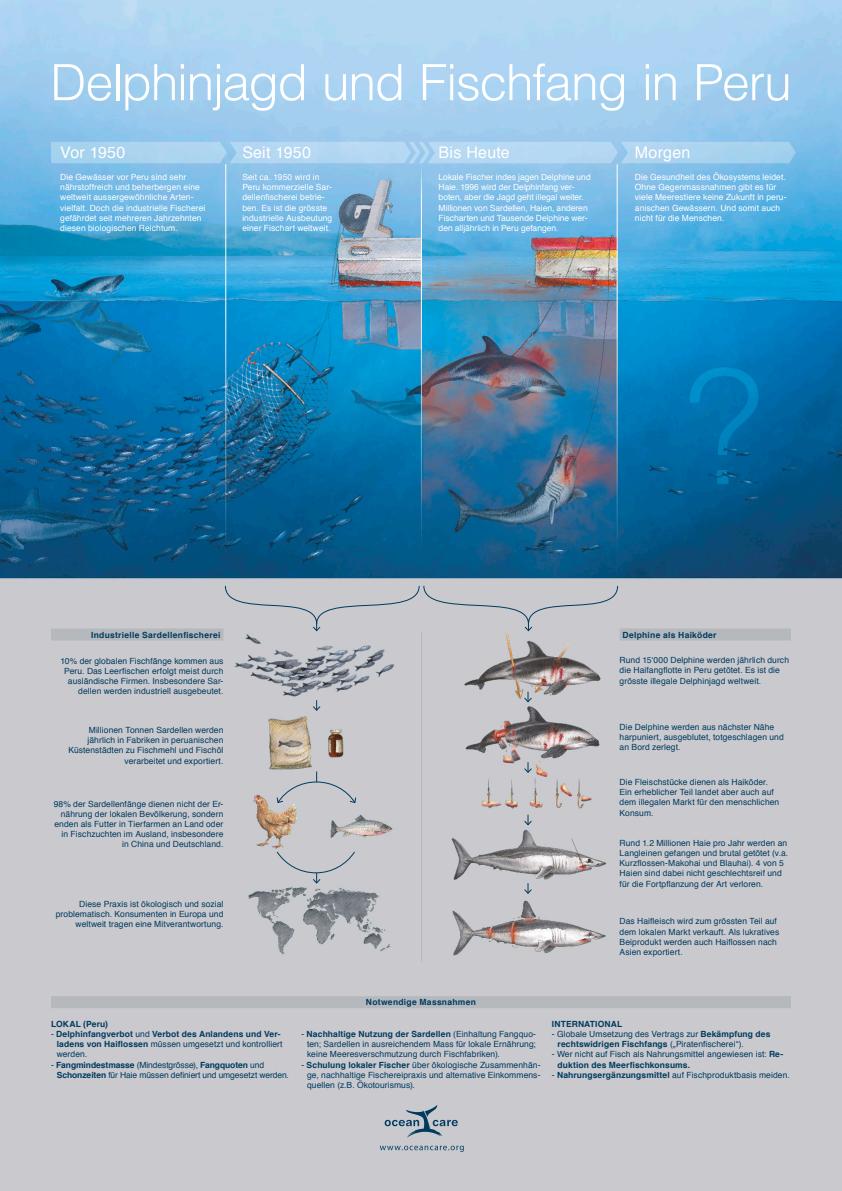
<style>
.page{position:relative;width:842px;height:1191px;background:#fff}
.page>*{position:absolute;margin:0;border:0;box-sizing:border-box;transform-origin:0 0}
.t1{font:300 50px "Helvetica";letter-spacing:-.03em;color:#fff}
.t2{font:16px "Helvetica";letter-spacing:.015em;color:#fff}
.t3{font:8.5px/10.2px "Helvetica";letter-spacing:.01em;color:#003b5f}
.t4{font:8.5px/10.2px "Helvetica";letter-spacing:.01em;color:#fff}
.t5{font:700 8.5px/10.2px "Helvetica";letter-spacing:.025em;color:#003b5f}
.t6{font:8.5px/10.2px "Helvetica";letter-spacing:-.01em;color:#003b5f}
.s1{font-weight:400}
.s2{font-weight:700}
</style>
<div class="page">
<img style="left:0;top:0;width:842px;height:1191px">
<hr style="left:421px;top:164px;width:1px;height:393px;background:#fff">
<hr style="left:225px;top:164px;width:1px;height:393px;background:#fff">
<hr style="left:617px;top:164px;width:1px;height:393px;background:#fff">
<svg style="left:524px;top:691px;width:8px;height:11px"></svg>
<svg style="left:312px;top:700px;width:9px;height:11px"></svg>
<svg style="left:524px;top:762px;width:8px;height:11px"></svg>
<svg style="left:524px;top:814px;width:8px;height:11px"></svg>
<svg style="left:524px;top:883px;width:8px;height:11px"></svg>
<div style="left:225px;top:585px;width:393px;height:46px;background:#c9c9ce"></div>
<svg style="left:276px;top:771px;width:80px;height:32px;background:#bfc2c8"></svg>
<svg style="left:276px;top:851px;width:79px;height:33px;background:#c0c2c9"></svg>
<div style="left:620px;top:628px;width:171px;height:12px;background:#b5b9be"></div>
<div style="left:51px;top:628px;width:172px;height:12px;background:#b5b9be"></div>
<div style="left:51px;top:996px;width:740px;height:12px;background:#b5b9be"></div>
<svg style="left:385px;top:1104px;width:73px;height:33px;background:#a4afb9"></svg>
<svg style="left:380px;top:1145px;width:84px;height:7px"></svg>
<hr style="left:421px;top:631px;width:1px;height:330px;background:#b5b9be">
<svg style="left:51px;top:142px;width:745px;height:21px;background:#add4f0"></svg>
<h1 class="t1" style="left:50px;top:63px;width:743px">Delphinjagd und Fischfang in Peru</h1>
<h2 class="t2" style="left:60px;top:140px;width:67px">Vor 1950</h2>
<p class="t4" style="left:60px;top:172px;width:147px">Die Gewässer vor Peru sind sehr nährstoffreich und beherbergen eine weltweit aussergewöhnliche Arten&shy;vielfalt. Doch die industrielle Fischerei gefährdet seit mehreren Jahrzehnten diesen biologischen Reichtum.</p>
<h2 class="t2" style="left:242px;top:140px;width:70px">Seit 1950</h2>
<p class="t4" style="left:242px;top:172px;width:91px">Seit ca. 1950 wird in<br>Peru kommerzielle Sar&shy;dellenischerei betrie&shy;ben. Es ist die grösste industrielle Ausbeutung einer Fischart weltweit.</p>
<h2 class="t2" style="left:439px;top:140px;width:73px">Bis Heute</h2>
<p class="t4" style="left:439px;top:172px;width:154px">Lokale Fischer indes jagen Delphine und Haie. 1996 wird der Delphinfang ver&shy;boten, aber die Jagd geht illegal weiter.<br>Millionen von Sardellen, Haien, anderen Fischarten und Tausende Delphine wer&shy;den alljährlich in Peru gefangen.</p>
<h2 class="t2" style="left:635px;top:140px;width:57px">Morgen</h2>
<p class="t4" style="left:635px;top:172px;width:153px">Die Gesundheit des Ökosystems leidet.<br>Ohne Gegenmassnahmen gibt es für viele Meerestiere keine Zukunft in peru&shy;anischen Gewässern. Und somit auch nicht für die Menschen.</p>
<p class="t5" style="left:91px;top:629px;width:131px">Industrielle Sardellenischerei</p>
<p class="t5" style="left:622px;top:630px;width:96px">Delphine als Haiköder</p>
<p class="t3" style="left:60px;top:655px;width:164px;text-align:right">10% der globalen Fischfänge kommen aus Peru. Das Leerischen erfolgt meist durch ausländische Firmen. Insbesondere Sar&shy;dellen werden industriell ausgebeutet.</p>
<p class="t3" style="left:68px;top:725px;width:157px;text-align:right">Millionen Tonnen Sardellen werden jährlich in Fabriken in peruanischen Küstenstädten zu Fischmehl und Fischöl verarbeitet und exportiert.</p>
<p class="t3" style="left:54px;top:798px;width:171px;text-align:right">98% der Sardellenfänge dienen nicht der Er&shy;nährung der lokalen Bevölkerung, sondern enden als Futter in Tierfarmen an Land oder in Fischzuchten im Ausland, insbesondere in China und Deutschland.</p>
<p class="t3" style="left:56px;top:898px;width:169px;text-align:right">Diese Praxis ist ökologisch und sozial problematisch. Konsumenten in Europa und weltweit tragen eine Mitverantwortung.</p>
<p class="t3" style="left:620px;top:655px;width:171px">Rund 15‘000 Delphine werden jährlich durch die Haifanglotte in Peru getötet. Es ist die grösste illegale Delphinjagd weltweit.</p>
<p class="t3" style="left:620px;top:722px;width:166px">Die Delphine werden aus nächster Nähe harpuniert, ausgeblutet, totgeschlagen und an Bord zerlegt.</p>
<p class="t3" style="left:620px;top:777px;width:161px">Die Fleischstücke dienen als Haiköder.<br>Ein erheblicher Teil landet aber auch auf dem illegalen Markt für den menschlichen<br>Konsum.</p>
<p class="t3" style="left:620px;top:838px;width:170px">Rund 1.2 Millionen Haie pro Jahr werden an Langleinen gefangen und brutal getötet (v.a.<br>Kurzlossen-Makohai und Blauhai). 4 von 5<br>Haien sind dabei nicht geschlechtsreif und für die Fortplanzung der Art verloren.</p>
<p class="t3" style="left:620px;top:916px;width:161px">Das Haileisch wird zum grössten Teil auf dem lokalen Markt verkauft. Als lukratives Beiprodukt werden auch Hailossen nach Asien exportiert.</p>
<p class="t5" style="left:51px;top:1019px;width:59px">LOKAL (Peru)</p>
<p class="t5" style="left:57px;top:1029px;width:227px;text-indent:-6px"><span class="s1">-</span> Delphinfangverbot <span class="s1">und</span> Verbot des Anlandens und Ver&shy;ladens von Hailossen <span class="s1">müssen umgesetzt und kontrolliert werden.</span></p>
<p class="t6" style="left:57px;top:1059px;width:234px;text-indent:-6px">- <span class="s2">Fangmindestmasse</span> (Mindestgrösse), <span class="s2">Fangquoten</span> und<br><span class="s2">Schonzeiten</span> für Haie müssen deiniert und umgesetzt werden.</p>
<p class="t5" style="left:366px;top:997px;width:112px">Notwendige Massnahmen</p>
<p class="t3" style="left:307px;top:1029px;width:230px;text-align:justify;text-indent:-6px">- <span class="s2">Nachhaltige Nutzung der Sardellen</span> (Einhaltung Fangquo&shy;ten; Sardellen in ausreichendem Mass für lokale Ernährung; keine Meeresverschmutzung durch Fischfabriken).</p>
<p class="t3" style="left:307px;top:1059px;width:235px;text-align:justify;text-indent:-6px">- <span class="s2">Schulung lokaler Fischer</span> über ökologische Zusammenhän&shy;ge, nachhaltige Fischereipraxis und alternative Einkommens&shy;quellen (z.B. Ökotourismus).</p>
<p class="t5" style="left:552px;top:1019px;width:72px">INTERNATIONAL</p>
<p class="t3" style="left:557px;top:1029px;width:214px;text-indent:-6px">- Globale Umsetzung des Vertrags zur <span class="s2">Bekämpfung des rechtswidrigen Fischfangs</span> („Piratenischerei“).</p>
<p class="t3" style="left:557px;top:1049px;width:227px;text-indent:-6px">- Wer nicht auf Fisch als Nahrungsmittel angewiesen ist: <span class="s2">Re&shy;duktion des Meerischkonsums.</span></p>
<p class="t3" style="left:552px;top:1070px;width:239px">- <span class="s2">Nahrungsergänzungsmittel</span> auf Fischproduktbasis meiden.</p>
</div>
